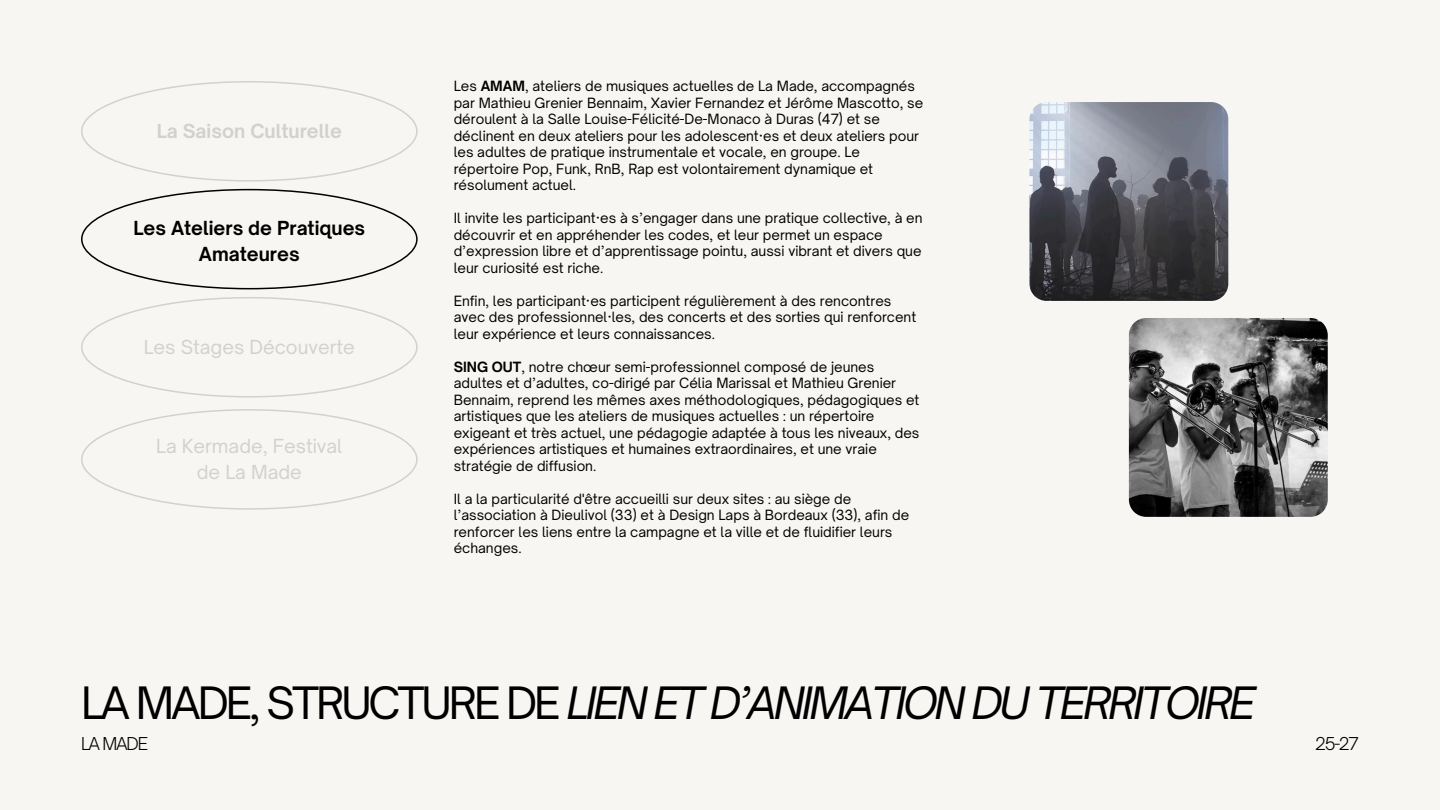
<style>
.page{position:relative;width:1440px;height:810px;background:#f8f6f2}
.page>*{position:absolute;margin:0;border:0;box-sizing:border-box;transform-origin:0 0}
.t1{font:italic 42.7px "Open Sauce One";letter-spacing:-.07em;color:#000}
.t2{font:18.5px/25.5px "Open Sauce One";color:#d1d1d1;text-align:center}
.t3{font:700 18.5px/25.5px "Open Sauce One";color:#000;text-align:center}
.t4{font:700 18.5px "Open Sauce One";color:#d1d1d1}
.t5{font:300 17px "Open Sauce One";letter-spacing:-.07em;color:#000}
.t6{font:13.5px/16.5px "Open Sauce One";color:#000}
.s1{font-weight:700}
.s2{font-style:normal}
</style>
<div class="page">
<svg style="left:81px;top:81px;width:337px;height:101px"></svg>
<svg style="left:81px;top:189px;width:337px;height:100px"></svg>
<svg style="left:81px;top:297px;width:337px;height:100px"></svg>
<svg style="left:81px;top:409px;width:337px;height:101px"></svg>
<img style="left:1029px;top:102px;width:199px;height:199px">
<img style="left:1129px;top:318px;width:199px;height:199px">
<p class="t4" style="left:157px;top:120px;width:187px">La Saison Culturelle</p>
<p class="t3" style="left:133px;top:215px;width:233px">Les Ateliers de Pratiques<br>Amateures</p>
<p class="t2" style="left:144px;top:334px;width:213px">Les Stages Découverte</p>
<h1 class="t2" style="left:156px;top:434px;width:188px">La Kermade, Festival de La Made</h1>
<h3 class="t6" style="left:454px;top:78px;width:471px">Les <span class="s1">AMAM</span>, ateliers de musiques actuelles de La Made, accompagnés par Mathieu Grenier Bennaim, Xavier Fernandez et Jérôme Mascotto, se déroulent à la Salle Louise-Félicité-De-Monaco à Duras (47) et se déclinent en deux ateliers pour les adolescent·es et deux ateliers pour les adultes de pratique instrumentale et vocale, en groupe. Le répertoire Pop, Funk, RnB, Rap est volontairement dynamique et résolument actuel.</h3>
<h3 class="t6" style="left:454px;top:210px;width:470px">Il invite les participant·es à s’engager dans une pratique collective, à en découvrir et en appréhender les codes, et leur permet un espace d’expression libre et d’apprentissage pointu, aussi vibrant et divers que leur curiosité est riche.</h3>
<h4 class="t6" style="left:454px;top:293px;width:464px">Enfin, les participant·es participent régulièrement à des rencontres avec des professionnel·les, des concerts et des sorties qui renforcent leur expérience et leurs connaissances.</h4>
<h4 class="t6" style="left:454px;top:359px;width:467px"><span class="s1">SING OUT</span>, notre chœur semi-professionnel composé de jeunes adultes et d’adultes, co-dirigé par Célia Marissal et Mathieu Grenier Bennaim, reprend les mêmes axes méthodologiques, pédagogiques et artistiques que les ateliers de musiques actuelles : un répertoire exigeant et très actuel, une pédagogie adaptée à tous les niveaux, des expériences artistiques et humaines extraordinaires, et une vraie stratégie de diffusion.</h4>
<p class="t6" style="left:454px;top:491px;width:457px">Il a la particularité d'être accueilli sur deux sites : au siège de l’association à Dieulivol (33) et à Design Laps à Bordeaux (33), afin de renforcer les liens entre la campagne et la ville et de fluidifier leurs échanges.</p>
<h2 class="t1" style="left:81px;top:677px;width:1176px"><span class="s2">LA MADE, STRUCTURE DE</span> LIEN ET D’ANIMATION DU TERRITOIRE</h2>
<p class="t5" style="left:81px;top:733px;width:69px">LA MADE</p>
<p class="t5" style="left:1315px;top:733px;width:45px">25-27</p>
</div>
